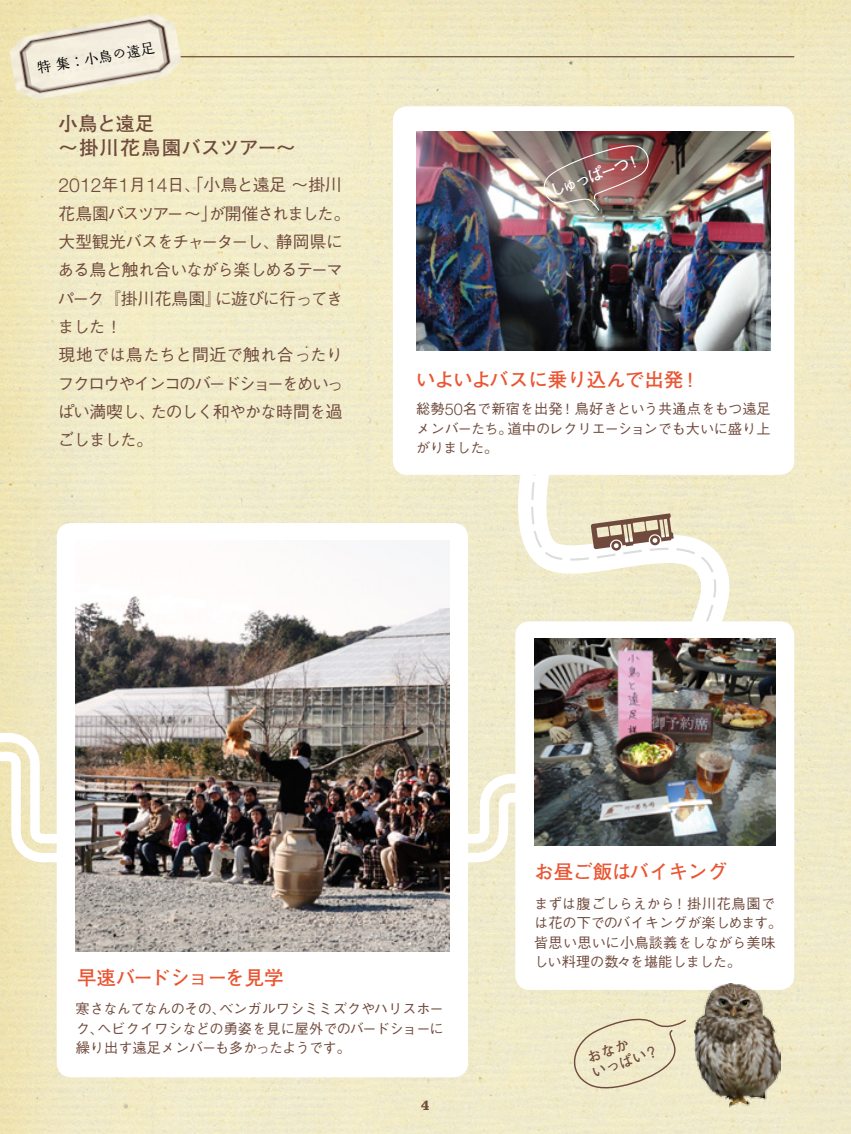
<style>
.page{position:relative;width:851px;height:1134px;background:#fff}
.page>*{position:absolute;margin:0;border:0;box-sizing:border-box;transform-origin:0 0}
.t1{font:700 19.5px "Futo Go B101 Pro";color:#ea5532}
.t2{font:700 19.5px/24.8px "Futo Go B101 Pro";color:#704a3c}
.t3{font:300 19.25px "Helvetica Neue";color:#704a3c}
.t4{font:500 16.75px/28.2px "Gothic BBB Pro";letter-spacing:-.075em;color:#704a3c}
.t5{font:500 16.75px "Gothic BBB Pro";color:#704a3c}
.t6{font:500 16.75px "Gothic BBB Pro";letter-spacing:-.04em;color:#704a3c}
.t7{font:500 16.75px "Gothic BBB Pro";letter-spacing:-.115em;color:#704a3c}
.t8{font:500 16.75px "Gothic BBB Pro";letter-spacing:-.1em;color:#704a3c}
.t9{font:300 16.25px "Helvetica Neue";color:#704a3c}
.t10{font:700 16px "Futo Go B101 Pro";color:#fff}
.t11{font:500 14.25px/19.5px "Gothic BBB Pro";color:#704a3c}
.t12{font:500 14.25px/19.5px "Gothic BBB Pro";letter-spacing:-.05em;color:#704a3c}
.t13{font:14.25px "Marumin Old 90 pv RKSJ H";color:#000}
.t14{font:700 14.25px "Futo Go B101 Pro";color:#704a3c}
.t15{font:700 12.5px "Belizio";color:#704a3c}
.s1{font-family:"Helvetica Neue";font-weight:300;font-size:19.25px}
</style>
<div class="page">
<img style="left:0;top:0;width:850px;height:1134px">
<svg style="left:507px;top:475px;width:256px;height:224px;background:#f1eccf"></svg>
<div style="left:393px;top:106px;width:401px;height:369px;background:#fff;border-radius:14px"></div>
<div style="left:515px;top:621px;width:279px;height:369px;background:#fff;border-radius:14px"></div>
<div style="left:57px;top:523px;width:411px;height:554px;background:#fff;border-radius:14px"></div>
<svg style="left:0;top:848px;width:516px;height:19px"></svg>
<svg style="left:0;top:728px;width:540px;height:120px"></svg>
<img style="left:416px;top:131px;width:354px;height:220px">
<hr style="left:57px;top:56px;width:737px;height:1px;background:#785e48">
<img style="left:534px;top:638px;width:241px;height:207px">
<img style="left:76px;top:540px;width:373px;height:411px">
<img style="left:7px;top:10px;width:177px;height:93px">
<svg style="left:530px;top:475px;width:187px;height:189px"></svg>
<img style="left:694px;top:984px;width:86px;height:123px">
<img style="left:538px;top:141px;width:114px;height:70px">
<svg style="left:565px;top:1013px;width:122px;height:83px;background:#eae3c3"></svg>
<p class="t13" style="left:36px;top:61px;width:121px;rotate:-10deg">特集：小鳥の遠足</p>
<h1 class="t2" style="left:58px;top:108px;width:238px">小鳥と遠足<br>～掛川花鳥園バスツアー~</h1>
<p class="t4" style="left:167px;top:169px;width:176px">日、「小鳥と遠足～掛川</p>
<p class="t4" style="left:102px;top:169px;width:46px">年 月<span class="s1">1</span></p>
<h2 class="t3" style="left:58px;top:173px;width:45px">2012</h2>
<h2 class="t3" style="left:146px;top:173px;width:23px">14</h2>
<p class="t7" style="left:58px;top:200px;width:161px">花鳥園バスツアー～」</p>
<p class="t7" style="left:209px;top:200px;width:143px">が開催されました。</p>
<p class="t10" style="left:546px;top:179px;width:85px;rotate:-20deg">しゅっぱーつ</p>
<p class="t4" style="left:276px;top:225px;width:68px">静岡県に</p>
<p class="t4" style="left:58px;top:225px;width:223px">大型観光バスをチャーターし、</p>
<p class="t4" style="left:58px;top:254px;width:287px">ある鳥と触れ合いながら楽しめるテーマ</p>
<p class="t6" style="left:215px;top:285px;width:129px">に遊びに行ってき</p>
<p class="t5" style="left:58px;top:285px;width:166px">パーク『掛川花鳥園』</p>
<p class="t4" style="left:58px;top:310px;width:66px">ました!</p>
<p class="t5" style="left:58px;top:342px;width:286px">現地では鳥たちと間近で触れ合ったり</p>
<p class="t8" style="left:58px;top:370px;width:287px">フクロウやインコのバードショーをめいっ</p>
<p class="t6" style="left:150px;top:398px;width:193px">たのしく和やかな時間を過</p>
<h1 class="t1" style="left:416px;top:364px;width:285px">いよいよバスに乗り込んで出発!</h1>
<p class="t4" style="left:58px;top:396px;width:100px">ぱい満喫し、ごしました。</p>
<p class="t11" style="left:463px;top:397px;width:309px">名で新宿を出発！鳥好きという共通点をもつ遠足</p>
<p class="t11" style="left:416px;top:397px;width:30px">総勢</p>
<p class="t9" style="left:444px;top:399px;width:20px">50</p>
<p class="t11" style="left:507px;top:417px;width:265px">道中のレクリエーションでも大いに盛り上</p>
<p class="t12" style="left:416px;top:417px;width:98px">メンバーたち。がりました。</p>
<h1 class="t1" style="left:77px;top:962px;width:208px">早速バードショーを見学</h1>
<p class="t11" style="left:97px;top:997px;width:348px;text-indent:-21px">寒さなんてなんのその、<br>ヘビクイワシなどの勇姿を見に屋外でのバードショーに</p>
<p class="t11" style="left:219px;top:997px;width:226px">ベンガルワシミミズクやハリスホー</p>
<p class="t11" style="left:76px;top:1017px;width:277px">ク、<br>繰り出す遠足メンバーも多かったようです。</p>
<p class="t15" style="left:421px;top:1097px;width:11px">4</p>
<h1 class="t1" style="left:534px;top:856px;width:194px">お昼ご飯はバイキング</h1>
<p class="t11" style="left:534px;top:892px;width:250px">まずは腹ごしらえから！掛川花鳥園では花の下でのバイキングが楽しめます。皆思い思いに小鳥談義をしながら美味しい料理の数々を堪能しました。</p>
<p class="t14" style="left:588px;top:1062px;width:58px;rotate:-20deg">いっぱい</p>
</div>
